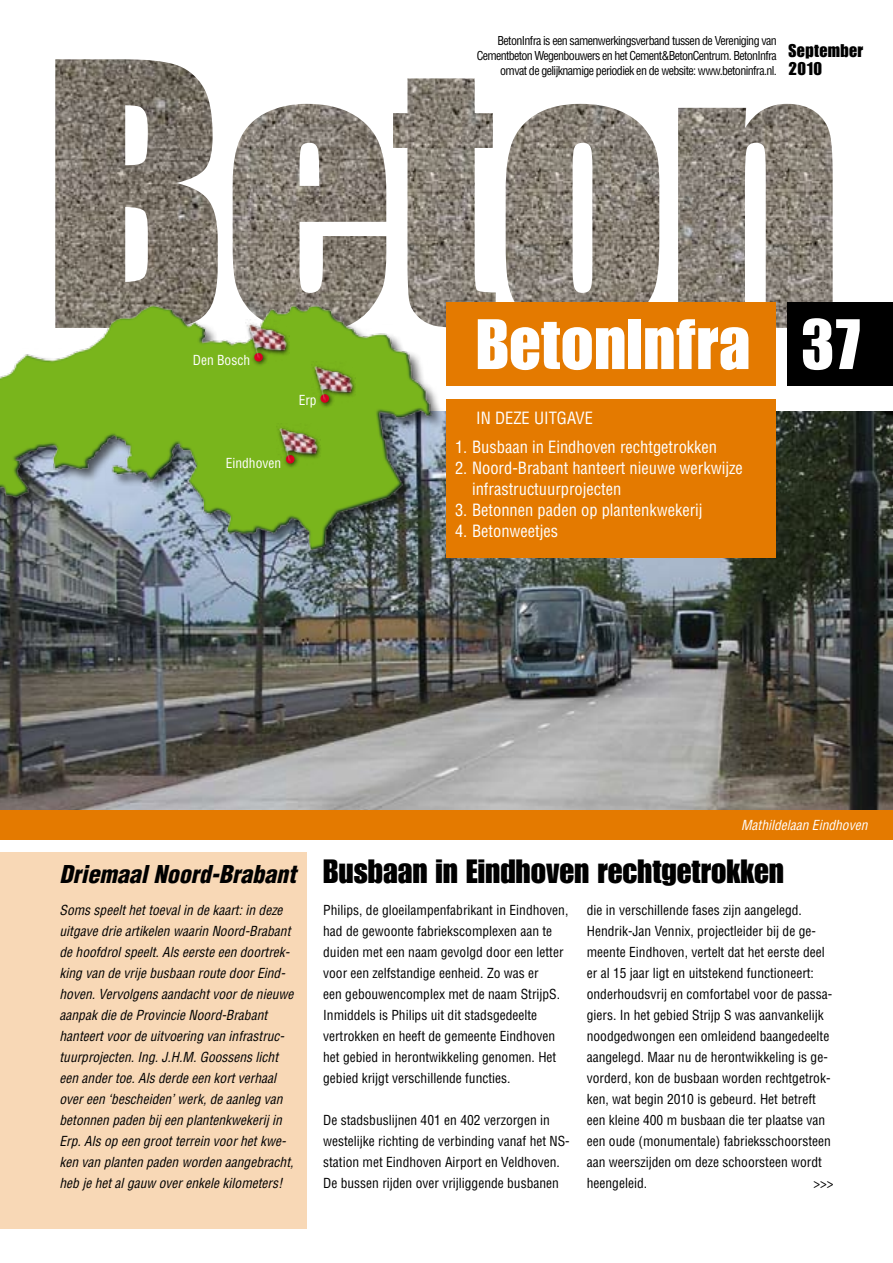
<style>
.page{position:relative;width:893px;height:1263px;background:#fff}
.page>*{position:absolute;margin:0;border:0;box-sizing:border-box;transform-origin:0 0}
.t1{font:69.75px "Impact LT Std";letter-spacing:.01em;color:#fff}
.t2{font:33px "Impact LT Std";color:#000}
.t3{font:italic 900 condensed 24px "Helvetica LT Std";color:#000}
.t4{font:18px/18px "Impact LT Std";letter-spacing:.02em;color:#000}
.t5{font:condensed 16.5px/21px "Helvetica LT Std";color:#fff}
.t6{font:condensed 13.5px/21px "Helvetica LT Std";color:#000}
.t7{font:italic condensed 13.5px/21px "Helvetica LT Std";color:#000}
.t8{font:italic condensed 13.5px "Helvetica LT Std";color:#fff}
.t9{font:condensed 13.5px "Helvetica LT Std";color:#fff}
.t10{font:condensed 12px/15px "Helvetica LT Std";letter-spacing:-.05em;color:#000;text-align:right}
</style>
<div class="page">
<img style="left:55px;top:59px;width:163px;height:234px">
<img style="left:233px;top:104px;width:153px;height:189px">
<img style="left:393px;top:78px;width:103px;height:224px">
<img style="left:506px;top:104px;width:153px;height:198px">
<img style="left:678px;top:104px;width:155px;height:224px">
<div style="left:0;top:852px;width:306px;height:377px;background:#f8d8b6"></div>
<div style="left:446px;top:302px;width:330px;height:84px;background:#e47a00"></div>
<div style="left:787px;top:302px;width:106px;height:84px;background:#000"></div>
<img style="left:0;top:411px;width:893px;height:399px">
<div style="left:446px;top:400px;width:330px;height:158px;background:#e47a00"></div>
<div style="left:0;top:810px;width:893px;height:30px;background:#e47a00"></div>
<img style="left:0;top:293px;width:449px;height:265px">
<div style="left:317px;top:390px;width:18px;height:18px;background:#000;opacity:.75"></div>
<div style="left:250px;top:349px;width:18px;height:18px;background:#000;opacity:.75"></div>
<div style="left:282px;top:451px;width:18px;height:18px;background:#77b21b"></div>
<div style="left:311px;top:364px;width:45px;height:40px;background:#79b51c"></div>
<img style="left:311px;top:361px;width:44px;height:44px">
<div style="left:245px;top:322px;width:45px;height:40px;background:#79b51c"></div>
<img style="left:245px;top:320px;width:44px;height:44px">
<div style="left:276px;top:425px;width:45px;height:41px;background:#79b51c"></div>
<img style="left:276px;top:423px;width:44px;height:44px">
<p class="t9" style="left:193px;top:352px;width:59px">Den Bosch</p>
<p class="t9" style="left:299px;top:392px;width:19px">Erp</p>
<p class="t9" style="left:226px;top:454px;width:57px">Eindhoven</p>
<p class="t10" style="left:477px;top:33px;width:302px">BetonInfra is een samenwerkingsverband tussen de Vereniging van<br>Cementbeton Wegenbouwers en het Cement&amp;BetonCentrum. BetonInfra omvat de gelijknamige periodiek en de website: www.betoninfra.nl.</p>
<h3 class="t4" style="left:789px;top:41px;width:76px">September<br>2010</h3>
<h1 class="t1" style="left:476px;top:304px;width:386px">BetonInfra 37</h1>
<p class="t5" style="left:455px;top:407px;width:13px">in</p>
<p class="t5" style="left:495px;top:407px;width:10px">deze</p>
<p class="t5" style="left:534px;top:407px;width:43px">uitgave</p>
<p class="t5" style="left:455px;top:436px;width:264px">1. Busbaan in Eindhoven rechtgetrokken</p>
<p class="t5" style="left:472px;top:457px;width:272px;text-indent:-17px">2. Noord-Brabant hanteert nieuwe werkwijze infrastructuurprojecten</p>
<p class="t5" style="left:455px;top:499px;width:249px">3. Betonnen paden op plantenkwekerij</p>
<p class="t5" style="left:455px;top:520px;width:105px">4. Betonweetjes</p>
<p class="t8" style="left:741px;top:816px;width:128px">Mathildelaan Eindhoven</p>
<h3 class="t3" style="left:60px;top:859px;width:238px">Driemaal Noord-Brabant</h3>
<p class="t7" style="left:60px;top:900px;width:235px">Soms speelt het toeval in de kaart: in deze uitgave drie artikelen waarin Noord-Brabant de hoofdrol speelt. Als eerste een doortrek&shy;king van de vrije busbaan route door Eind&shy;hoven. Vervolgens aandacht voor de nieuwe aanpak die de Provincie Noord-Brabant hanteert voor de uitvoering van infrastruc&shy;tuurprojecten. Ing. J.H.M. Goossens licht een ander toe. Als derde een kort verhaal over een ‘bescheiden’ werk, de aanleg van betonnen paden bij een plantenkwekerij in Erp. Als op een groot terrein voor het kwe&shy;ken van planten paden worden aangebracht, heb je het al gauw over enkele kilometers!</p>
<h2 class="t2" style="left:323px;top:852px;width:462px">Busbaan in Eindhoven rechtgetrokken</h2>
<p class="t6" style="left:587px;top:900px;width:247px">die in verschillende fases zijn aangelegd.<br>Hendrik-Jan Vennix, projectleider bij de ge&shy;meente Eindhoven, vertelt dat het eerste deel er al 15 jaar ligt en uitstekend functioneert: onderhoudsvrij en comfortabel voor de passa&shy;giers. In het gebied Strijp S was aanvankelijk noodgedwongen een omleidend baangedeelte aangelegd. Maar nu de herontwikkeling is ge&shy;vorderd, kon de busbaan worden rechtgetrok&shy;ken, wat begin 2010 is gebeurd. Het betreft een kleine 400 m busbaan die ter plaatse van een oude (monumentale) fabrieksschoorsteen aan weerszijden om deze schoorsteen wordt heengeleid.</p>
<p class="t6" style="left:323px;top:900px;width:247px">Philips, de gloeilampenfabrikant in Eindhoven, had de gewoonte fabriekscomplexen aan te duiden met een naam gevolgd door een letter voor een zelfstandige eenheid. Zo was er<br>een gebouwencomplex met de naam StrijpS.<br>Inmiddels is Philips uit dit stadsgedeelte vertrokken en heeft de gemeente Eindhoven het gebied in herontwikkeling genomen. Het gebied krijgt verschillende functies.</p>
<p class="t6" style="left:323px;top:1110px;width:248px">De stadsbuslijnen 401 en 402 verzorgen in westelijke richting de verbinding vanaf het NS&shy;station met Eindhoven Airport en Veldhoven.<br>De bussen rijden over vrijliggende busbanen</p>
<p class="t6" style="left:813px;top:1173px;width:22px">&gt;&gt;&gt;</p>
</div>
